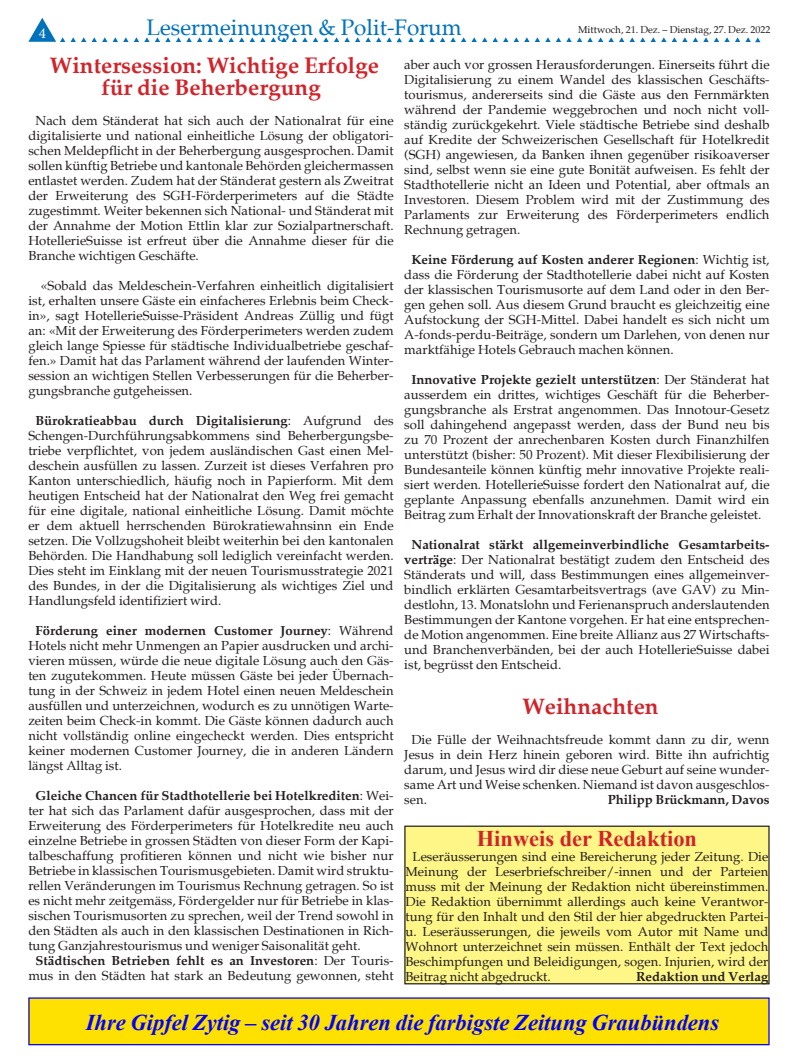
<style>
.page{position:relative;width:798px;height:1063px;background:#fff}
.page>*{position:absolute;margin:0;border:0;box-sizing:border-box;transform-origin:0 0}
.Lauftext{font:italic 700 22.5px "Times New Roman";color:#00f}
.Lauftext-2{font:700 22.5px/22.5px "Palatia";color:#d1232a;text-align:center}
.Seitenrubrik{font:22.5px "Palatia";color:#0072bc}
.t1{font:700 22.38px "Times New Roman";color:#d1232a}
.t2{font:15px "Minion Pro";color:#fff}
.Lauftext-3{font:13.12px/15px "Palatia";color:#231f20;text-align:justify}
.Lauftext-4{font:700 13.12px "Palatia";color:#231f20}
.t3{font:10px "Palatia";color:#231f20}
.s1{font-weight:700}
</style>
<div class="page">
<svg style="left:113px;top:37px;width:15px;height:5px"></svg>
<svg style="left:134px;top:37px;width:15px;height:5px"></svg>
<svg style="left:155px;top:37px;width:152px;height:5px"></svg>
<svg style="left:313px;top:37px;width:15px;height:5px"></svg>
<svg style="left:334px;top:37px;width:15px;height:5px"></svg>
<svg style="left:28px;top:18px;width:79px;height:24px"></svg>
<svg style="left:355px;top:37px;width:47px;height:5px"></svg>
<svg style="left:408px;top:37px;width:47px;height:5px"></svg>
<svg style="left:461px;top:37px;width:15px;height:5px"></svg>
<svg style="left:482px;top:37px;width:15px;height:5px"></svg>
<svg style="left:503px;top:37px;width:152px;height:5px"></svg>
<svg style="left:661px;top:37px;width:15px;height:5px"></svg>
<svg style="left:682px;top:37px;width:15px;height:5px"></svg>
<svg style="left:703px;top:37px;width:57px;height:5px"></svg>
<div style="left:405px;top:826px;width:363px;height:158px;background:#fff688"></div>
<div style="left:404px;top:826px;width:365px;height:158px;border:1px solid #231f20"></div>
<div style="left:29px;top:998px;width:739px;height:47px;background:#ffe101"></div>
<div style="left:28px;top:997px;width:741px;height:48px;border:1px solid #00f"></div>
<p class="t2" style="left:39px;top:23px;width:9px">4</p>
<p class="Seitenrubrik" style="left:146px;top:14px;width:317px">Lesermeinungen &amp; Polit-Forum</p>
<p class="t3" style="left:578px;top:23px;width:194px">Mittwoch, 21. Dez. – Dienstag, 27. Dez. 2022</p>
<p class="Lauftext-2" style="left:50px;top:54px;width:330px">Wintersession: Wichtige Erfolge für die Beherbergung</p>
<p class="Lauftext-3" style="left:28px;top:113px;width:367px;text-indent:7px">Nach dem Ständerat hat sich auch der Nationalrat für eine digitalisierte und national einheitliche Lösung der obligatori&shy;schen Meldepflicht in der Beherbergung ausgesprochen. Damit sollen künftig Betriebe und kantonale Behörden gleichermassen entlastet werden. Zudem hat der Ständerat gestern als Zweitrat der Erweiterung des SGH-Förderperimeters auf die Städte zugestimmt. Weiter bekennen sich National- und Ständerat mit der Annahme der Motion Ettlin klar zur Sozialpartnerschaft.<br>HotellerieSuisse ist erfreut über die Annahme dieser für die Branche wichtigen Geschäfte.</p>
<p class="Lauftext-3" style="left:28px;top:278px;width:366px;text-indent:13px">«Sobald das Meldeschein-Verfahren einheitlich digitalisiert ist, erhalten unsere Gäste ein einfacheres Erlebnis beim Check&shy;in», sagt HotellerieSuisse-Präsident Andreas Züllig und fügt an: «Mit der Erweiterung des Förderperimeters werden zudem gleich lange Spiesse für städtische Individualbetriebe geschaf&shy;fen.» Damit hat das Parlament während der laufenden Winter&shy;session an wichtigen Stellen Verbesserungen für die Beherber&shy;gungsbranche gutgeheissen.</p>
<p class="Lauftext-3" style="left:28px;top:413px;width:366px;text-indent:7px"><span class="s1">Bürokratieabbau durch Digitalisierung</span>: Aufgrund des Schengen-Durchführungsabkommens sind Beherbergungsbe&shy;triebe verpflichtet, von jedem ausländischen Gast einen Mel&shy;deschein ausfüllen zu lassen. Zurzeit ist dieses Verfahren pro Kanton unterschiedlich, häufig noch in Papierform. Mit dem heutigen Entscheid hat der Nationalrat den Weg frei gemacht für eine digitale, national einheitliche Lösung. Damit möchte er dem aktuell herrschenden Bürokratiewahnsinn ein Ende setzen. Die Vollzugshoheit bleibt weiterhin bei den kantonalen Behörden. Die Handhabung soll lediglich vereinfacht werden.<br>Dies steht im Einklang mit der neuen Tourismusstrategie 2021 des Bundes, in der die Digitalisierung als wichtiges Ziel und Handlungsfeld identifiziert wird.</p>
<p class="Lauftext-3" style="left:28px;top:623px;width:366px;text-indent:7px"><span class="s1">Förderung einer modernen Customer Journey</span>: Während Hotels nicht mehr Unmengen an Papier ausdrucken und archi&shy;vieren müssen, würde die neue digitale Lösung auch den Gäs&shy;ten zugutekommen. Heute müssen Gäste bei jeder Übernach&shy;tung in der Schweiz in jedem Hotel einen neuen Meldeschein ausfüllen und unterzeichnen, wodurch es zu unnötigen Warte&shy;zeiten beim Check-in kommt. Die Gäste können dadurch auch nicht vollständig online eingecheckt werden. Dies entspricht keiner modernen Customer Journey, die in anderen Ländern längst Alltag ist.</p>
<p class="Lauftext-3" style="left:28px;top:788px;width:366px;text-indent:7px"><span class="s1">Gleiche Chancen für Stadthotellerie bei Hotelkrediten</span>: Wei&shy;ter hat sich das Parlament dafür ausgesprochen, dass mit der Erweiterung des Förderperimeters für Hotelkredite neu auch einzelne Betriebe in grossen Städten von dieser Form der Kapi&shy;talbeschaffung profitieren können und nicht wie bisher nur Betriebe in klassischen Tourismusgebieten. Damit wird struktu&shy;rellen Veränderungen im Tourismus Rechnung getragen. So ist es nicht mehr zeitgemäss, Fördergelder nur für Betriebe in klas&shy;sischen Tourismusorten zu sprechen, weil der Trend sowohl in den Städten als auch in den klassischen Destinationen in Rich&shy;tung Ganzjahrestourismus und weniger Saisonalität geht.</p>
<p class="Lauftext-3" style="left:28px;top:953px;width:367px;text-align:center"><span class="s1">Städtischen Betrieben fehlt es an Investoren</span>: Der Touris&shy;mus in den Städten hat stark an Bedeutung gewonnen, steht</p>
<p class="Lauftext-3" style="left:404px;top:57px;width:366px">aber auch vor grossen Herausforderungen. Einerseits führt die Digitalisierung zu einem Wandel des klassischen Geschäfts&shy;tourismus, andererseits sind die Gäste aus den Fernmärkten während der Pandemie weggebrochen und noch nicht voll&shy;ständig zurückgekehrt. Viele städtische Betriebe sind deshalb auf Kredite der Schweizerischen Gesellschaft für Hotelkredit (SGH) angewiesen, da Banken ihnen gegenüber risikoaverser sind, selbst wenn sie eine gute Bonität aufweisen. Es fehlt der Stadthotellerie nicht an Ideen und Potential, aber oftmals an Investoren. Diesem Problem wird mit der Zustimmung des Parlaments zur Erweiterung des Förderperimeters endlich Rechnung getragen.</p>
<p class="Lauftext-3" style="left:404px;top:252px;width:366px;text-indent:7px"><span class="s1">Keine Förderung auf Kosten anderer Regionen</span>: Wichtig ist, dass die Förderung der Stadthotellerie dabei nicht auf Kosten der klassischen Tourismusorte auf dem Land oder in den Ber&shy;gen gehen soll. Aus diesem Grund braucht es gleichzeitig eine Aufstockung der SGH-Mittel. Dabei handelt es sich nicht um A-fonds-perdu-Beiträge, sondern um Darlehen, von denen nur marktfähige Hotels Gebrauch machen können.</p>
<p class="Lauftext-3" style="left:404px;top:372px;width:366px;text-indent:7px"><span class="s1">Innovative Projekte gezielt unterstützen</span>: Der Ständerat hat ausserdem ein drittes, wichtiges Geschäft für die Beherber&shy;gungsbranche als Erstrat angenommen. Das Innotour-Gesetz soll dahingehend angepasst werden, dass der Bund neu bis zu 70 Prozent der anrechenbaren Kosten durch Finanzhilfen unterstützt (bisher: 50 Prozent). Mit dieser Flexibilisierung der Bundesanteile können künftig mehr innovative Projekte reali&shy;siert werden. HotellerieSuisse fordert den Nationalrat auf, die geplante Anpassung ebenfalls anzunehmen. Damit wird ein Beitrag zum Erhalt der Innovationskraft der Branche geleistet.</p>
<p class="Lauftext-3" style="left:404px;top:537px;width:366px;text-indent:7px"><span class="s1">Nationalrat stärkt allgemeinverbindliche Gesamtarbeits&shy;verträge</span>: Der Nationalrat bestätigt zudem den Entscheid des Ständerats und will, dass Bestimmungen eines allgemeinver&shy;bindlich erklärten Gesamtarbeitsvertrags (ave GAV) zu Min&shy;destlohn, 13. Monatslohn und Ferienanspruch anderslautenden Bestimmungen der Kantone vorgehen. Er hat eine entsprechen&shy;de Motion angenommen. Eine breite Allianz aus 27 Wirtschafts&shy;und Branchenverbänden, bei der auch HotellerieSuisse dabei ist, begrüsst den Entscheid.</p>
<p class="Lauftext-2" style="left:522px;top:695px;width:138px">Weihnachten</p>
<p class="Lauftext-3" style="left:404px;top:732px;width:366px;text-indent:7px">Die Fülle der Weihnachtsfreude kommt dann zu dir, wenn Jesus in dein Herz hinein geboren wird. Bitte ihn aufrichtig darum, und Jesus wird dir diese neue Geburt auf seine wunder&shy;same Art und Weise schenken. Niemand ist davon ausgeschlos&shy;sen.</p>
<p class="Lauftext-4" style="left:607px;top:792px;width:163px">Philipp Brückmann, Davos</p>
<p class="t1" style="left:476px;top:823px;width:222px">Hinweis der Redaktion</p>
<p class="Lauftext-3" style="left:405px;top:849px;width:364px;text-indent:7px">Leseräusserungen sind eine Bereicherung jeder Zeitung. Die Meinung der Leserbriefschreiber/-innen und der Parteien muss mit der Meinung der Redaktion nicht übereinstimmen.<br>Die Redaktion übernimmt allerdings auch keine Verantwor&shy;tung für den Inhalt und den Stil der hier abgedruckten Partei&shy;u. Leseräusserungen, die jeweils vom Autor mit Name und Wohnort unterzeichnet sein müssen. Enthält der Text jedoch Beschimpfungen und Beleidigungen, sogen. Injurien, wird der Beitrag nicht abgedruckt.</p>
<p class="Lauftext-4" style="left:635px;top:968px;width:134px">Redaktion und Verlag</p>
<p class="Lauftext" style="left:86px;top:1007px;width:634px">Ihre Gipfel Zytig – seit 30 Jahren die farbigste Zeitung Graubündens</p>
</div>
